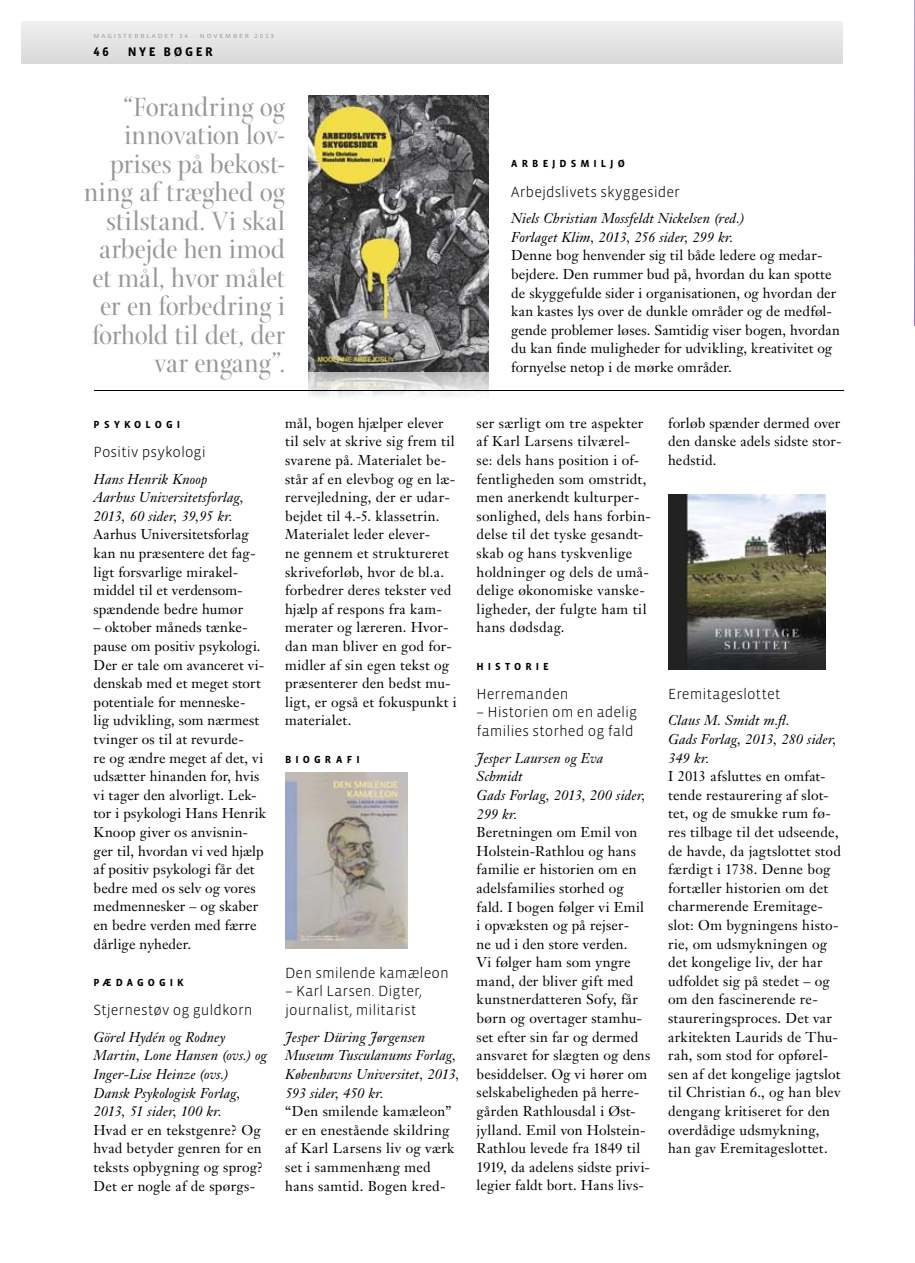
<style>
.page{position:relative;width:915px;height:1263px;background:#fff}
.page>*{position:absolute;margin:0;border:0;box-sizing:border-box;transform-origin:0 0}
.t1{font:28.5px/28.5px "Arepo";letter-spacing:-.005em;color:#979898;text-align:right}
.t2{font:300 15px/18.6px "Vista Sans OT";color:#000}
.t3{font:14.1px/18.6px "Janson Text";letter-spacing:.01em;color:#000}
.t4{font:italic 14.1px/18.6px "Janson Text";letter-spacing:.01em;color:#000}
.t5{font:700 12.75px "Vista Sans OT";letter-spacing:.2em;color:#000}
.t6{font:700 10.5px "Vista Sans OT";letter-spacing:.385em;color:#000}
.t7{font:6px "Vista Sans OT";letter-spacing:.25em;color:#979898;scale:1.2 1}
</style>
<div class="page">
<svg style="left:914px;top:0;width:1px;height:325px"></svg>
<img style="left:308px;top:95px;width:180px;height:303px">
<img style="left:285px;top:773px;width:122px;height:175px">
<img style="left:668px;top:494px;width:157px;height:175px">
<hr style="left:95px;top:390px;width:748px;height:1px;background:#000">
<div style="left:21px;top:21px;width:821px;height:43px;background:#e4e4e4"></div>
<p class="t7" style="left:94px;top:33px;width:152px">MAGISTERBLADET 14 · NOVEMBER 2013</p>
<p class="t5" style="left:94px;top:45px;width:17px">46</p>
<p class="t5" style="left:128px;top:45px;width:87px">NYE BØGER</p>
<h1 class="t1" style="left:84px;top:96px;width:202px">“Forandring og innovation lov&shy;prises på bekost&shy;ning af træghed og stilstand. Vi skal arbejde hen imod et mål, hvor målet er en forbedring i forhold til det, der var engang”.</h1>
<p class="t6" style="left:94px;top:419px;width:88px">PSYKOLOGI</p>
<p class="t2" style="left:94px;top:443px;width:114px">Positiv psykologi</p>
<p class="t4" style="left:94px;top:471px;width:152px">Hans Henrik Knoop<br>Aarhus Universitetsforlag,<br>2013, 60 sider, 39,95 kr.</p>
<p class="t3" style="left:94px;top:527px;width:163px">Aarhus Universitetsforlag kan nu præsentere det fag&shy;ligt forsvarlige mirakel&shy;middel til et verdensom&shy;spændende bedre humør</p>
<p class="t3" style="left:94px;top:620px;width:174px">– oktober måneds tænke&shy;pause om positiv psykologi.<br>Der er tale om avanceret vi&shy;denskab med et meget stort potentiale for menneske-<br>lig udvikling, som nærmest tvinger os til at revurde-<br>re og ændre meget af det, vi udsætter hinanden for, hvis vi tager den alvorligt. Lek&shy;tor i psykologi Hans Henrik<br>Knoop giver os anvisnin&shy;ger til, hvordan vi ved hjælp af positiv psykologi får det bedre med os selv og vores medmennesker – og skaber en bedre verden med færre dårlige nyheder.</p>
<p class="t6" style="left:94px;top:977px;width:92px">PÆDAGOGIK</p>
<p class="t2" style="left:94px;top:1001px;width:160px">Stjernestøv og guldkorn</p>
<p class="t4" style="left:94px;top:1029px;width:175px">Görel Hydén og Rodney<br>Martin, Lone Hansen (ovs.) og<br>Inger-Lise Heinze (ovs.)<br>Dansk Psykologisk Forlag,<br>2013, 51 sider, 100 kr.</p>
<p class="t3" style="left:94px;top:1122px;width:171px">Hvad er en tekstgenre? Og hvad betyder genren for en teksts opbygning og sprog?<br>Det er nogle af de spørgs-</p>
<p class="t3" style="left:285px;top:415px;width:173px">mål, bogen hjælper elever til selv at skrive sig frem til svarene på. Materialet be&shy;står af en elevbog og en læ&shy;rervejledning, der er udar&shy;bejdet til 4.-5. klassetrin.<br>Materialet leder elever-<br>ne gennem et struktureret skriveforløb, hvor de bl.a. forbedrer deres tekster ved hjælp af respons fra kam&shy;merater og læreren. Hvor&shy;dan man bliver en god for&shy;midler af sin egen tekst og præsenterer den bedst mu&shy;ligt, er også et fokuspunkt i materialet.</p>
<p class="t6" style="left:285px;top:754px;width:76px">BIOGRAFI</p>
<p class="t2" style="left:285px;top:964px;width:165px">Den smilende kamæleon</p>
<p class="t2" style="left:285px;top:982px;width:138px">– Karl Larsen. Digter, journalist, militarist</p>
<p class="t4" style="left:285px;top:1029px;width:176px">Jesper Düring Jørgensen<br>Museum Tusculanums Forlag,<br>Københavns Universitet, 2013,<br>593 sider, 450 kr.</p>
<p class="t3" style="left:285px;top:1103px;width:171px">“Den smilende kamæleon” er en enestående skildring af Karl Larsens liv og værk set i sammenhæng med hans samtid. Bogen kred-</p>
<p class="t6" style="left:511px;top:159px;width:115px">ARBEJDSMILJØ</p>
<p class="t2" style="left:511px;top:183px;width:170px">Arbejdslivets skyggesider</p>
<p class="t4" style="left:511px;top:211px;width:234px">Niels Christian Mossfeldt Nickelsen (red.)<br>Forlaget Klim, 2013, 256 sider, 299 kr.</p>
<p class="t3" style="left:511px;top:248px;width:330px">Denne bog henvender sig til både ledere og medar&shy;bejdere. Den rummer bud på, hvordan du kan spotte de skyggefulde sider i organisationen, og hvordan der kan kastes lys over de dunkle områder og de medføl&shy;gende problemer løses. Samtidig viser bogen, hvordan du kan finde muligheder for udvikling, kreativitet og fornyelse netop i de mørke områder.</p>
<p class="t3" style="left:476px;top:415px;width:176px">ser særligt om tre aspekter af Karl Larsens tilværel-<br>se: dels hans position i of&shy;fentligheden som omstridt, men anerkendt kulturper&shy;sonlighed, dels hans forbin&shy;delse til det tyske gesandt&shy;skab og hans tyskvenlige holdninger og dels de umå&shy;delige økonomiske vanske&shy;ligheder, der fulgte ham til hans dødsdag.</p>
<p class="t6" style="left:476px;top:661px;width:74px">HISTORIE</p>
<p class="t2" style="left:476px;top:685px;width:93px">Herremanden</p>
<p class="t2" style="left:476px;top:703px;width:162px">– Historien om en adelig families storhed og fald</p>
<p class="t4" style="left:476px;top:750px;width:170px">Jesper Laursen og Eva<br>Schmidt<br>Gads Forlag, 2013, 200 sider,<br>299 kr.</p>
<p class="t3" style="left:476px;top:824px;width:175px">Beretningen om Emil von<br>Holstein-Rathlou og hans familie er historien om en adelsfamilies storhed og fald. I bogen følger vi Emil i opvæksten og på rejser-<br>ne ud i den store verden.<br>Vi følger ham som yngre mand, der bliver gift med kunstnerdatteren Sofy, får børn og overtager stamhu&shy;set efter sin far og dermed ansvaret for slægten og dens besiddelser. Og vi hører om selskabeligheden på herre&shy;gården Rathlousdal i Øst&shy;jylland. Emil von Holstein-<br>Rathlou levede fra 1849 til<br>1919, da adelens sidste privi&shy;legier faldt bort. Hans livs-</p>
<p class="t3" style="left:668px;top:415px;width:175px;text-align:justify">forløb spænder dermed over den danske adels sidste stor&shy;hedstid.</p>
<p class="t2" style="left:668px;top:685px;width:114px">Eremitageslottet</p>
<p class="t4" style="left:668px;top:713px;width:170px">Claus M. Smidt m.fl.<br>Gads Forlag, 2013, 280 sider,<br>349 kr.</p>
<p class="t3" style="left:668px;top:768px;width:174px">I 2013 afsluttes en omfat&shy;tende restaurering af slot&shy;tet, og de smukke rum fø&shy;res tilbage til det udseende, de havde, da jagtslottet stod færdigt i 1738. Denne bog fortæller historien om det charmerende Eremitage&shy;slot: Om bygningens histo&shy;rie, om udsmykningen og det kongelige liv, der har udfoldet sig på stedet – og om den fascinerende re&shy;staureringsproces. Det var arkitekten Laurids de Thu&shy;rah, som stod for opførel&shy;sen af det kongelige jagtslot til Christian 6., og han blev dengang kritiseret for den overdådige udsmykning, han gav Eremitageslottet.</p>
</div>
